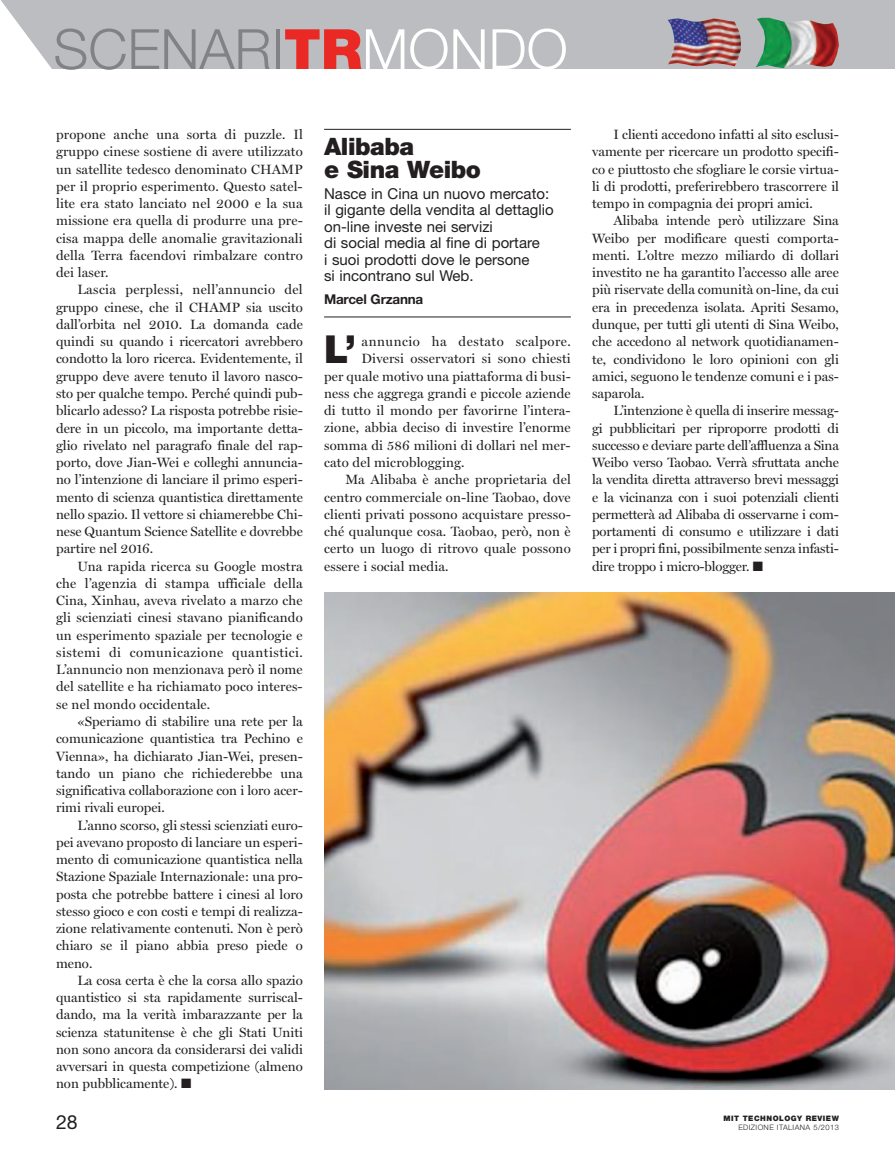
<style>
.page{position:relative;width:895px;height:1163px;background:#fff}
.page>*{position:absolute;margin:0;border:0;box-sizing:border-box;transform-origin:0 0}
.t1{font:300 55.5px "Helvetica Neue LT Std";color:#808285}
.t2{font:900 38.55px "Helvetica Neue LT Std";color:#231f20}
.t3{font:900 24px/22.5px "Helvetica Neue LT Std";letter-spacing:-.02em;color:#231f20}
.t4{font:19.5px "Helvetica Neue LT Std";color:#231f20}
.t5{font:15px/16.5px "Helvetica Neue LT Std";color:#231f20}
.t6{font:13.5px/17.2px "Miller Display";letter-spacing:.01em;color:#231f20;text-align:justify}
.t7{font:13.5px "Miller Display";letter-spacing:.035em;color:#231f20}
.t8{font:700 13.5px "Helvetica Neue LT Std";letter-spacing:-.015em;color:#231f20}
.t9{font:300 7.5px "Helvetica Neue LT Std";letter-spacing:.055em;color:#231f20}
.t10{font:900 7.5px "Helvetica Neue LT Std";letter-spacing:.065em;color:#231f20}
.s1{font-weight:900;color:#ea2924}
.s2{color:#fff}
</style>
<div class="page">
<div style="left:0;top:0;width:894px;height:69px;background:#bcbdc0"></div>
<hr style="left:324px;top:129px;width:247px;height:1px;background:#231f20">
<hr style="left:324px;top:316px;width:247px;height:1px;background:#231f20">
<img style="left:667px;top:18px;width:74px;height:48px">
<img style="left:755px;top:18px;width:83px;height:50px">
<img style="left:324px;top:593px;width:570px;height:496px">
<svg style="left:0;top:0;width:52px;height:69px"></svg>
<h1 class="t1" style="left:53px;top:29px;width:516px">SCENARI<span class="s1">TR</span><span class="s2">MONDO</span></h1>
<p class="t6" style="left:56px;top:126px;width:248px">propone anche una sorta di puzzle. Il gruppo cinese sostiene di avere utilizzato un satellite tedesco denominato CHAMP per il proprio esperimento. Questo satel&shy;lite era stato lanciato nel 2000 e la sua missione era quella di produrre una pre&shy;cisa mappa delle anomalie gravitazionali della Terra facendovi rimbalzare contro dei laser.</p>
<p class="t6" style="left:56px;top:281px;width:248px;text-indent:21px">Lascia perplessi, nell’annuncio del gruppo cinese, che il CHAMP sia uscito dall’orbita nel 2010. La domanda cade quindi su quando i ricercatori avrebbero condotto la loro ricerca. Evidentemente, il gruppo deve avere tenuto il lavoro nasco&shy;sto per qualche tempo. Perché quindi pub&shy;blicarlo adesso? La risposta potrebbe risie&shy;dere in un piccolo, ma importante detta&shy;glio rivelato nel paragrafo finale del rap&shy;porto, dove Jian-Wei e colleghi annuncia&shy;no l’intenzione di lanciare il primo esperi&shy;mento di scienza quantistica direttamente nello spazio. Il vettore si chiamerebbe Chi&shy;nese Quantum Science Satellite e dovrebbe partire nel 2016.</p>
<p class="t6" style="left:56px;top:557px;width:248px;text-indent:21px">Una rapida ricerca su Google mostra che l’agenzia di stampa ufficiale della Cina, Xinhau, aveva rivelato a marzo che gli scienziati cinesi stavano pianificando un esperimento spaziale per tecnologie e sistemi di comunicazione quantistici.<br>L’annuncio non menzionava però il nome del satellite e ha richiamato poco interes&shy;se nel mondo occidentale.</p>
<p class="t6" style="left:56px;top:712px;width:248px;text-indent:21px">«Speriamo di stabilire una rete per la comunicazione quantistica tra Pechino e Vienna», ha dichiarato Jian-Wei, presen&shy;tando un piano che richiederebbe una significativa collaborazione con i loro acer&shy;rimi rivali europei.</p>
<p class="t6" style="left:56px;top:816px;width:248px;text-indent:21px">L’anno scorso, gli stessi scienziati euro&shy;pei avevano proposto di lanciare un esperi&shy;mento di comunicazione quantistica nella Stazione Spaziale Internazionale: una pro&shy;posta che potrebbe battere i cinesi al loro stesso gioco e con costi e tempi di realizza&shy;zione relativamente contenuti. Non è però chiaro se il piano abbia preso piede o meno.</p>
<p class="t6" style="left:56px;top:971px;width:248px;text-indent:21px">La cosa certa è che la corsa allo spazio quantistico si sta rapidamente surriscal&shy;dando, ma la verità imbarazzante per la scienza statunitense è che gli Stati Uniti non sono ancora da considerarsi dei validi avversari in questa competizione (almeno non pubblicamente). ■</p>
<h3 class="t3" style="left:324px;top:137px;width:158px">Alibaba<br>e Sina Weibo</h3>
<p class="t5" style="left:324px;top:187px;width:231px">Nasce in Cina un nuovo mercato: il gigante della vendita al dettaglio on-line investe nei servizi<br>di social media al fine di portare<br>i suoi prodotti dove le persone<br>si incontrano sul Web.</p>
<p class="t8" style="left:324px;top:294px;width:101px">Marcel Grzanna</p>
<h2 class="t2" style="left:324px;top:336px;width:33px">L’</h2>
<p class="t7" style="left:361px;top:333px;width:211px">annuncio ha destato scalpore.</p>
<p class="t6" style="left:361px;top:350px;width:211px">Diversi osservatori si sono chiesti</p>
<p class="t6" style="left:324px;top:367px;width:248px">per quale motivo una piattaforma di busi-</p>
<p class="t6" style="left:324px;top:384px;width:248px">ness che aggrega grandi e piccole aziende</p>
<p class="t6" style="left:324px;top:402px;width:248px">di tutto il mondo per favorirne l’intera-</p>
<p class="t6" style="left:324px;top:419px;width:248px">zione, abbia deciso di investire l’enorme</p>
<p class="t6" style="left:324px;top:436px;width:248px">somma di 586 milioni di dollari nel mer-</p>
<p class="t6" style="left:324px;top:453px;width:142px">cato del microblogging.</p>
<p class="t6" style="left:345px;top:471px;width:227px">Ma Alibaba è anche proprietaria del</p>
<p class="t6" style="left:324px;top:488px;width:248px">centro commerciale on-line Taobao, dove</p>
<p class="t6" style="left:324px;top:505px;width:248px">clienti privati possono acquistare presso-</p>
<p class="t6" style="left:324px;top:522px;width:248px">ché qualunque cosa. Taobao, però, non è</p>
<p class="t6" style="left:324px;top:540px;width:248px">certo un luogo di ritrovo quale possono</p>
<p class="t6" style="left:324px;top:557px;width:126px">essere i social media.</p>
<p class="t6" style="left:592px;top:126px;width:248px;text-indent:21px">I clienti accedono infatti al sito esclusi&shy;vamente per ricercare un prodotto specifi&shy;co e piuttosto che sfogliare le corsie virtua&shy;li di prodotti, preferirebbero trascorrere il tempo in compagnia dei propri amici.</p>
<p class="t6" style="left:592px;top:212px;width:248px;text-indent:21px">Alibaba intende però utilizzare Sina Weibo per modificare questi comporta&shy;menti. L’oltre mezzo miliardo di dollari investito ne ha garantito l’accesso alle aree più riservate della comunità on-line, da cui era in precedenza isolata. Apriti Sesamo, dunque, per tutti gli utenti di Sina Weibo, che accedono al network quotidianamen&shy;te, condividono le loro opinioni con gli amici, seguono le tendenze comuni e i pas&shy;saparola.</p>
<p class="t6" style="left:592px;top:402px;width:248px;text-indent:21px">L’intenzione è quella di inserire messag&shy;gi pubblicitari per riproporre prodotti di successo e deviare parte dell’affluenza a Sina Weibo verso Taobao. Verrà sfruttata anche la vendita diretta attraverso brevi messaggi e la vicinanza con i suoi potenziali clienti permetterà ad Alibaba di osservarne i com&shy;portamenti di consumo e utilizzare i dati per i propri fini, possibilmente senza infasti&shy;dire troppo i micro-blogger. ■</p>
<p class="t10" style="left:723px;top:1115px;width:117px">MIT TECHNOLOGY REVIEW</p>
<h3 class="t4" style="left:56px;top:1115px;width:23px">28</h3>
<p class="t9" style="left:738px;top:1124px;width:102px">EDIZIONE ITALIANA 5/2013</p>
</div>
